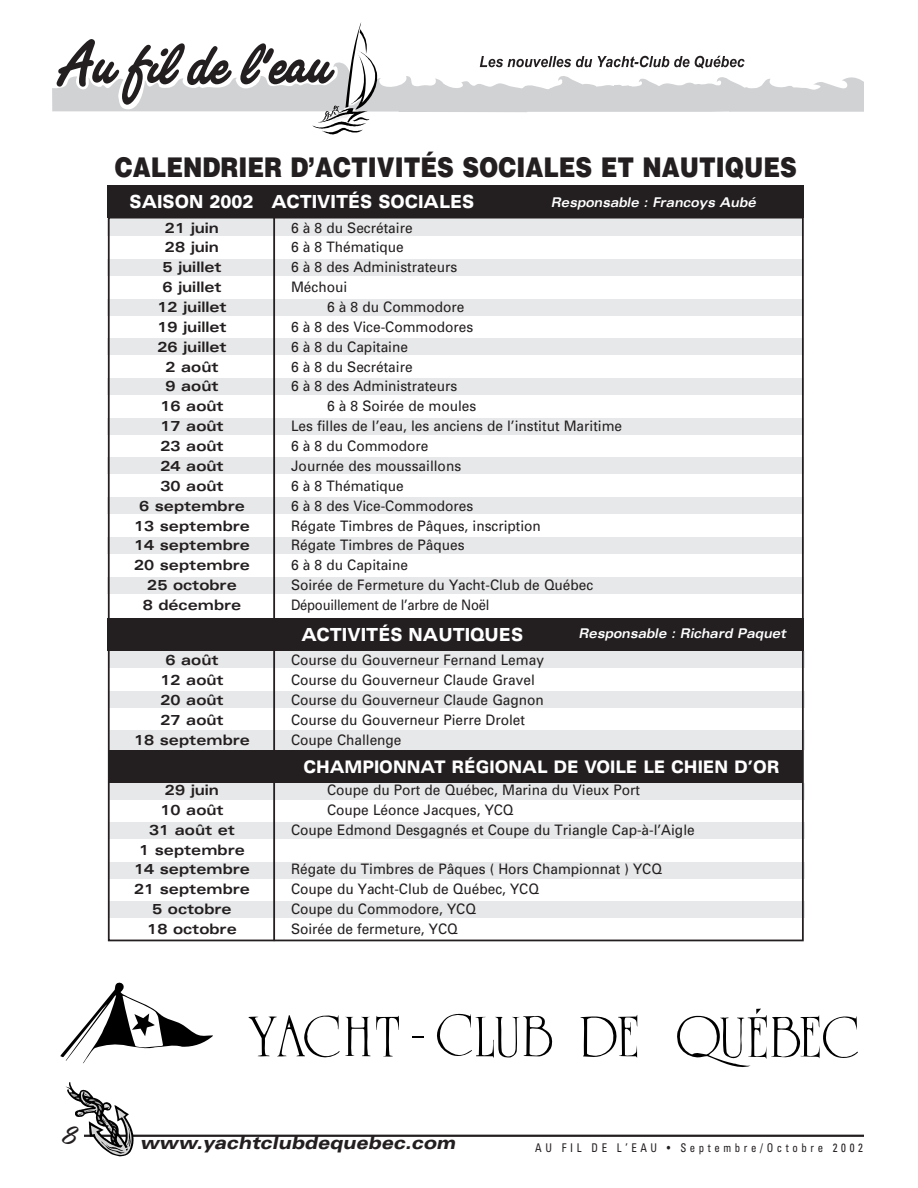
<style>
.page{position:relative;width:918px;height:1188px;background:#fff}
.page>*{position:absolute;margin:0;border:0;box-sizing:border-box;transform-origin:0 0}
.t1{font:36px "Rapier Plain";color:#231f20}
.t2{font:900 27.15px "Helvetica";color:#231f20;scale:.85 1}
.t3{font:900 expanded 18px "Univers";color:#fff;scale:.82 1}
.t4{font:italic 900 expanded 18px "Univers";color:#231f20;scale:.9 1}
.t5{font:900 expanded 17.25px "Univers";color:#fff;scale:.82 1}
.t6{font:14.4px "Univers";color:#231f20;scale:.95 1}
.t7{font:700 expanded 14.4px/19.8px "Univers";color:#231f20;text-align:center;scale:.95 1}
.t8{font:14.4px "Univers";color:#231f20;scale:.9 1}
.t9{font:italic 700 expanded 13.35px "Univers";color:#fff;scale:.85 1}
.t10{font:condensed 12px "Univers";letter-spacing:.335em;color:#231f20;scale:.9 1}
</style>
<div class="page">
<hr style="left:84px;top:1135px;width:780px;height:2px;background:#231f20">
<svg style="left:52px;top:22px;width:812px;height:112px"></svg>
<svg style="left:66px;top:1082px;width:68px;height:74px"></svg>
<svg style="left:61px;top:982px;width:152px;height:81px"></svg>
<svg style="left:580px;top:1015px;width:57px;height:43px"></svg>
<svg style="left:437px;top:1013px;width:116px;height:45px"></svg>
<svg style="left:248px;top:1015px;width:151px;height:43px"></svg>
<svg style="left:413px;top:1036px;width:11px;height:2px"></svg>
<svg style="left:677px;top:1009px;width:181px;height:58px"></svg>
<div style="left:109px;top:783px;width:696px;height:17px;background:#e7e8e9"></div>
<div style="left:109px;top:822px;width:696px;height:17px;background:#e7e8e9"></div>
<div style="left:109px;top:862px;width:696px;height:17px;background:#e7e8e9"></div>
<div style="left:109px;top:901px;width:696px;height:17px;background:#e7e8e9"></div>
<div style="left:109px;top:651px;width:696px;height:17px;background:#e7e8e9"></div>
<div style="left:109px;top:691px;width:696px;height:17px;background:#e7e8e9"></div>
<div style="left:109px;top:730px;width:696px;height:20px;background:#e7e8e9"></div>
<div style="left:108px;top:219px;width:696px;height:17px;background:#e7e8e9"></div>
<div style="left:108px;top:259px;width:696px;height:17px;background:#e7e8e9"></div>
<div style="left:108px;top:299px;width:696px;height:17px;background:#e7e8e9"></div>
<div style="left:108px;top:338px;width:696px;height:17px;background:#e7e8e9"></div>
<div style="left:108px;top:378px;width:696px;height:17px;background:#e7e8e9"></div>
<div style="left:108px;top:418px;width:696px;height:17px;background:#e7e8e9"></div>
<div style="left:108px;top:457px;width:696px;height:17px;background:#e7e8e9"></div>
<div style="left:108px;top:497px;width:696px;height:17px;background:#e7e8e9"></div>
<div style="left:108px;top:537px;width:696px;height:17px;background:#e7e8e9"></div>
<div style="left:108px;top:577px;width:696px;height:17px;background:#e7e8e9"></div>
<hr style="left:273px;top:210px;width:2px;height:731px;background:#231f20">
<div style="left:108px;top:185px;width:696px;height:32px;background:#231f20"></div>
<div style="left:109px;top:751px;width:693px;height:32px;background:#231f20"></div>
<div style="left:108px;top:618px;width:696px;height:33px;background:#231f20"></div>
<h2 class="t2" style="left:115px;top:152px;width:804px">CALENDRIER D’ACTIVITÉS SOCIALES ET NAUTIQUES</h2>
<p class="t3" style="left:271px;top:195px;width:249px">ACTIVITÉS SOCIALES</p>
<p class="t9" style="left:551px;top:198px;width:243px">Responsable : Francoys Aubé</p>
<p class="t3" style="left:130px;top:195px;width:153px">SAISON 2002</p>
<p class="t7" style="left:165px;top:219px;width:58px">21 juin</p>
<p class="t6" style="left:291px;top:222px;width:129px">6 à 8 du Secrétaire</p>
<p class="t7" style="left:165px;top:239px;width:58px">28 juin</p>
<p class="t6" style="left:291px;top:242px;width:120px">6 à 8 Thématique</p>
<p class="t7" style="left:162px;top:259px;width:64px">5 juillet</p>
<p class="t6" style="left:291px;top:262px;width:177px">6 à 8 des Administrateurs</p>
<p class="t7" style="left:162px;top:278px;width:64px">6 juillet</p>
<p class="t6" style="left:291px;top:282px;width:61px">Méchoui</p>
<p class="t7" style="left:157px;top:298px;width:74px">12 juillet</p>
<p class="t6" style="left:327px;top:302px;width:146px">6 à 8 du Commodore</p>
<p class="t7" style="left:157px;top:318px;width:74px">19 juillet</p>
<p class="t6" style="left:291px;top:321px;width:193px">6 à 8 des Vice-Commodores</p>
<p class="t7" style="left:157px;top:338px;width:74px">26 juillet</p>
<p class="t6" style="left:291px;top:341px;width:125px">6 à 8 du Capitaine</p>
<p class="t7" style="left:165px;top:358px;width:57px">2 août</p>
<p class="t6" style="left:291px;top:361px;width:129px">6 à 8 du Secrétaire</p>
<p class="t7" style="left:165px;top:378px;width:57px">9 août</p>
<p class="t6" style="left:291px;top:381px;width:177px">6 à 8 des Administrateurs</p>
<p class="t7" style="left:160px;top:398px;width:68px">16 août</p>
<p class="t6" style="left:327px;top:401px;width:159px">6 à 8 Soirée de moules</p>
<p class="t7" style="left:160px;top:417px;width:68px">17 août</p>
<p class="t6" style="left:291px;top:421px;width:350px">Les filles de l’eau, les anciens de l’institut Maritime</p>
<p class="t7" style="left:160px;top:437px;width:68px">23 août</p>
<p class="t6" style="left:291px;top:441px;width:146px">6 à 8 du Commodore</p>
<p class="t7" style="left:160px;top:457px;width:68px">24 août</p>
<p class="t6" style="left:291px;top:461px;width:181px">Journée des moussaillons</p>
<p class="t7" style="left:160px;top:477px;width:68px">30 août</p>
<p class="t6" style="left:291px;top:480px;width:120px">6 à 8 Thématique</p>
<p class="t7" style="left:139px;top:497px;width:113px">6 septembre</p>
<p class="t6" style="left:291px;top:500px;width:193px">6 à 8 des Vice-Commodores</p>
<p class="t7" style="left:134px;top:517px;width:124px">13 septembre</p>
<p class="t6" style="left:291px;top:520px;width:265px">Régate Timbres de Pâques, inscription</p>
<p class="t7" style="left:134px;top:537px;width:124px">14 septembre</p>
<p class="t6" style="left:291px;top:540px;width:184px">Régate Timbres de Pâques</p>
<p class="t7" style="left:134px;top:557px;width:124px">20 septembre</p>
<p class="t6" style="left:291px;top:560px;width:125px">6 à 8 du Capitaine</p>
<p class="t7" style="left:147px;top:576px;width:96px">25 octobre</p>
<p class="t6" style="left:291px;top:580px;width:320px">Soirée de Fermeture du Yacht-Club de Québec</p>
<p class="t7" style="left:143px;top:596px;width:105px">8 décembre</p>
<p class="t8" style="left:291px;top:600px;width:222px">Dépouillement de l’arbre de Noël</p>
<p class="t3" style="left:302px;top:628px;width:272px">ACTIVITÉS NAUTIQUES</p>
<p class="t9" style="left:578px;top:629px;width:246px">Responsable : Richard Paquet</p>
<p class="t7" style="left:165px;top:651px;width:57px">6 août</p>
<p class="t6" style="left:291px;top:655px;width:268px">Course du Gouverneur Fernand Lemay</p>
<p class="t7" style="left:160px;top:671px;width:68px">12 août</p>
<p class="t6" style="left:291px;top:675px;width:258px">Course du Gouverneur Claude Gravel</p>
<p class="t7" style="left:160px;top:691px;width:68px">20 août</p>
<p class="t6" style="left:291px;top:694px;width:268px">Course du Gouverneur Claude Gagnon</p>
<p class="t7" style="left:160px;top:711px;width:68px">27 août</p>
<p class="t6" style="left:291px;top:714px;width:248px">Course du Gouverneur Pierre Drolet</p>
<p class="t7" style="left:134px;top:731px;width:124px">18 septembre</p>
<p class="t6" style="left:291px;top:734px;width:118px">Coupe Challenge</p>
<p class="t7" style="left:165px;top:781px;width:58px">29 juin</p>
<p class="t6" style="left:327px;top:785px;width:331px">Coupe du Port de Québec, Marina du Vieux Port</p>
<p class="t7" style="left:160px;top:801px;width:68px">10 août</p>
<p class="t6" style="left:327px;top:804px;width:198px">Coupe Léonce Jacques, YCQ</p>
<p class="t7" style="left:149px;top:821px;width:92px">31 août et</p>
<p class="t6" style="left:291px;top:824px;width:426px">Coupe Edmond Desgagnés et Coupe du Triangle Cap-à-l’Aigle</p>
<p class="t7" style="left:134px;top:841px;width:124px">1 septembre<br>14 septembre</p>
<p class="t5" style="left:303px;top:761px;width:582px">CHAMPIONNAT RÉGIONAL DE VOILE LE CHIEN D’OR</p>
<p class="t6" style="left:291px;top:864px;width:392px">Régate du Timbres de Pâques ( Hors Championnat ) YCQ</p>
<p class="t7" style="left:134px;top:881px;width:124px">21 septembre</p>
<p class="t6" style="left:291px;top:884px;width:263px">Coupe du Yacht-Club de Québec, YCQ</p>
<p class="t7" style="left:152px;top:900px;width:85px">5 octobre</p>
<p class="t6" style="left:291px;top:904px;width:196px">Coupe du Commodore, YCQ</p>
<p class="t7" style="left:147px;top:920px;width:96px">18 octobre</p>
<p class="t6" style="left:291px;top:924px;width:177px">Soirée de fermeture, YCQ</p>
<h1 class="t1" style="left:62px;top:1111px;width:17px">8</h1>
<p class="t4" style="left:140px;top:1136px;width:352px">www.yachtclubdequebec.com</p>
<p class="t10" style="left:535px;top:1143px;width:365px">AU FIL DE L’EAU • Septembre/Octobre 2002</p>
</div>
